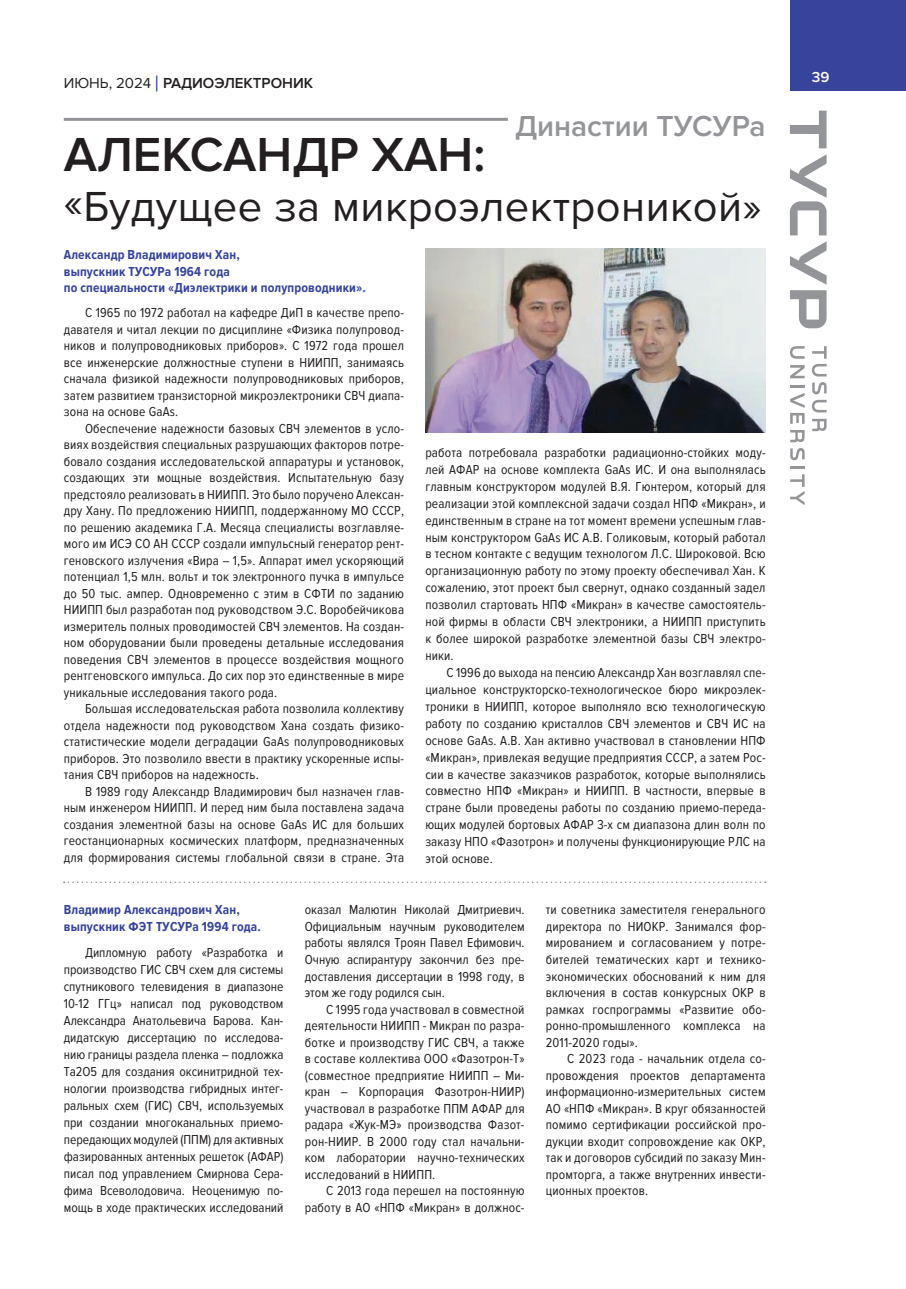
<style>
.page{position:relative;width:906px;height:1289px;background:#fff}
.page>*{position:absolute;margin:0;border:0;box-sizing:border-box;transform-origin:0 0}
.t1{font:600 49.5px "Proxima Nova";color:#231f20}
.t2{font:43.5px "Proxima Nova";letter-spacing:.01em;color:#231f20}
.t3{font:600 30px "Proxima Nova";color:#939598}
.t4{font:600 15px "Proxima Nova";color:#231f20}
.t5{font:600 15px "Proxima Nova";color:#fff}
.t6{font:13.5px/16.5px "Proxima Nova Cond";letter-spacing:.01em;color:#231f20;text-align:justify}
.t7{font:700 13.5px/16.5px "Proxima Nova Cond";letter-spacing:.01em;color:#36449c}
.s1{font-weight:400}
.s2{font-weight:400;font-size:22.5px;color:#36449c}
</style>
<div class="page">
<svg style="left:812px;top:346px;width:14px;height:30px"></svg>
<svg style="left:812px;top:382px;width:14px;height:12px"></svg>
<svg style="left:812px;top:400px;width:14px;height:12px"></svg>
<svg style="left:812px;top:419px;width:14px;height:12px"></svg>
<svg style="left:790px;top:346px;width:14px;height:13px"></svg>
<svg style="left:790px;top:365px;width:14px;height:13px"></svg>
<hr style="left:790px;top:385px;width:14px;height:3px;background:#939598">
<svg style="left:790px;top:393px;width:14px;height:31px"></svg>
<svg style="left:790px;top:430px;width:14px;height:12px"></svg>
<svg style="left:790px;top:448px;width:14px;height:12px"></svg>
<hr style="left:790px;top:466px;width:14px;height:3px;background:#939598">
<svg style="left:790px;top:474px;width:14px;height:31px"></svg>
<svg style="left:790px;top:111px;width:36px;height:37px"></svg>
<svg style="left:790px;top:154px;width:36px;height:81px"></svg>
<svg style="left:790px;top:241px;width:36px;height:87px"></svg>
<hr style="left:64px;top:118px;width:444px;height:3px;background:#939598">
<div style="left:790px;top:0;width:115px;height:91px;background:#36449c"></div>
<img style="left:425px;top:248px;width:340px;height:185px">
<svg style="left:64px;top:881px;width:702px;height:2px"></svg>
<p class="t4" style="left:64px;top:74px;width:251px"><span class="s1">июнь, 2024</span> <span class="s2">|</span> Радиоэлектроник</p>
<h3 class="t3" style="left:515px;top:108px;width:252px">Династии ТУСУРа</h3>
<h1 class="t1" style="left:64px;top:126px;width:423px">Александр Хан:</h1>
<h2 class="t2" style="left:64px;top:181px;width:699px">«Будущее за микроэлектроникой»</h2>
<p class="t7" style="left:64px;top:247px;width:303px">Александр Владимирович Хан,<br>выпускник ТУСУРа 1964 года<br>по специальности «Диэлектрики и полупроводники».</p>
<p class="t6" style="left:64px;top:305px;width:342px;text-indent:21px">С 1965 по 1972 работал на кафедре ДиП в качестве препо&shy;давателя и читал лекции по дисциплине «Физика полупровод&shy;ников и полупроводниковых приборов». С 1972 года прошел все инженерские должностные ступени в НИИПП, занимаясь сначала физикой надежности полупроводниковых приборов, затем развитием транзисторной микроэлектроники СВЧ диапа&shy;зона на основе GaAs.</p>
<p class="t6" style="left:64px;top:420px;width:342px;text-indent:21px">Обеспечение надежности базовых СВЧ элементов в усло&shy;виях воздействия специальных разрушающих факторов потре&shy;бовало создания исследовательской аппаратуры и установок, создающих эти мощные воздействия. Испытательную базу предстояло реализовать в НИИПП. Это было поручено Алексан&shy;дру Хану. По предложению НИИПП, поддержанному МО СССР, по решению академика Г.А. Месяца специалисты возглавляе&shy;мого им ИСЭ СО АН СССР создали импульсный генератор рент&shy;геновского излучения «Вира – 1,5». Аппарат имел ускоряющий потенциал 1,5 млн. вольт и ток электронного пучка в импульсе до 50 тыс. ампер. Одновременно с этим в СФТИ по заданию НИИПП был разработан под руководством Э.С. Воробейчикова измеритель полных проводимостей СВЧ элементов. На создан&shy;ном оборудовании были проведены детальные исследования поведения СВЧ элементов в процессе воздействия мощного рентгеновского импульса. До сих пор это единственные в мире уникальные исследования такого рода.</p>
<p class="t6" style="left:64px;top:701px;width:342px;text-indent:21px">Большая исследовательская работа позволила коллективу отдела надежности под руководством Хана создать физико&shy;статистические модели деградации GaAs полупроводниковых приборов. Это позволило ввести в практику ускоренные испы&shy;тания СВЧ приборов на надежность.</p>
<p class="t6" style="left:64px;top:783px;width:342px;text-indent:21px">В 1989 году Александр Владимирович был назначен глав&shy;ным инженером НИИПП. И перед ним была поставлена задача создания элементной базы на основе GaAs ИС для больших геостанционарных космических платформ, предназначенных для формирования системы глобальной связи в стране. Эта</p>
<p class="t6" style="left:425px;top:444px;width:342px;line-height:17px">работа потребовала разработки радиационно-стойких моду&shy;лей АФАР на основе комплекта GaAs ИС. И она выполнялась главным конструктором модулей В.Я. Гюнтером, который для реализации этой комплексной задачи создал НПФ «Микран», и единственным в стране на тот момент времени успешным глав&shy;ным конструктором GaAs ИС А.В. Голиковым, который работал в тесном контакте с ведущим технологом Л.С. Широковой. Всю организационную работу по этому проекту обеспечивал Хан. К сожалению, этот проект был свернут, однако созданный задел позволил стартовать НПФ «Микран» в качестве самостоятель&shy;ной фирмы в области СВЧ электроники, а НИИПП приступить к более широкой разработке элементной базы СВЧ электро&shy;ники.</p>
<p class="t6" style="left:425px;top:664px;width:342px;line-height:17px;text-indent:21px">С 1996 до выхода на пенсию Александр Хан возглавлял спе&shy;циальное конструкторско-технологическое бюро микроэлек&shy;троники в НИИПП, которое выполняло всю технологическую работу по созданию кристаллов СВЧ элементов и СВЧ ИС на основе GaAs. А.В. Хан активно участвовал в становлении НПФ «Микран», привлекая ведущие предприятия СССР, а затем Рос&shy;сии в качестве заказчиков разработок, которые выполнялись совместно НПФ «Микран» и НИИПП. В частности, впервые в стране были проведены работы по созданию приемо-переда&shy;ющих модулей бортовых АФАР 3-х см диапазона длин волн по заказу НПО «Фазотрон» и получены функционирующие РЛС на этой основе.</p>
<p class="t7" style="left:64px;top:901px;width:199px;line-height:17px">Владимир Александрович Хан, выпускник ФЭТ ТУСУРа 1994 года.</p>
<p class="t6" style="left:64px;top:944px;width:221px;line-height:17px;text-indent:21px">Дипломную работу «Разработка и производство ГИС СВЧ схем для системы спутникового телевидения в диапазоне 10-12 ГГц» написал под руководством Александра Анатольевича Барова. Кан&shy;дидатскую диссертацию по исследова&shy;нию границы раздела пленка – подложка Та2О5 для создания оксинитридной тех&shy;нологии производства гибридных интег&shy;ральных схем (ГИС) СВЧ, используемых при создании многоканальных приемо&shy;передающих модулей (ППМ) для активных фазированных антенных решеток (АФАР) писал под управлением Смирнова Сера&shy;фима Всеволодовича. Неоценимую по&shy;мощь в ходе практических исследований</p>
<p class="t6" style="left:305px;top:902px;width:221px">оказал Малютин Николай Дмитриевич.<br>Официальным научным руководителем работы являлся Троян Павел Ефимович.<br>Очную аспирантуру закончил без пре&shy;доставления диссертации в 1998 году, в этом же году родился сын.</p>
<p class="t6" style="left:305px;top:1001px;width:221px;text-indent:21px">С 1995 года участвовал в совместной деятельности НИИПП - Микран по разра&shy;ботке и производству ГИС СВЧ, а также в составе коллектива ООО «Фазотрон-Т» (совместное предприятие НИИПП – Ми&shy;кран – Корпорация Фазотрон-НИИР) участвовал в разработке ППМ АФАР для радара «Жук-МЭ» производства Фазот&shy;рон-НИИР. В 2000 году стал начальни&shy;ком лаборатории научно-технических исследований в НИИПП.</p>
<p class="t6" style="left:305px;top:1182px;width:221px;text-align:right">С 2013 года перешел на постоянную работу в АО «НПФ «Микран» в должнос-</p>
<p class="t6" style="left:546px;top:902px;width:221px">ти советника заместителя генерального директора по НИОКР. Занимался фор&shy;мированием и согласованием у потре&shy;бителей тематических карт и технико&shy;экономических обоснований к ним для включения в состав конкурсных ОКР в рамках госпрограммы «Развитие обо&shy;ронно-промышленного комплекса на 2011-2020 годы».</p>
<p class="t6" style="left:546px;top:1050px;width:221px;text-indent:21px">С 2023 года - начальник отдела со&shy;провождения проектов департамента информационно-измерительных систем АО «НПФ «Микран». В круг обязанностей помимо сертификации российской про&shy;дукции входит сопровождение как ОКР, так и договоров субсидий по заказу Мин&shy;промторга, а также внутренних инвести&shy;ционных проектов.</p>
<p class="t5" style="left:812px;top:68px;width:19px">39</p>
</div>
